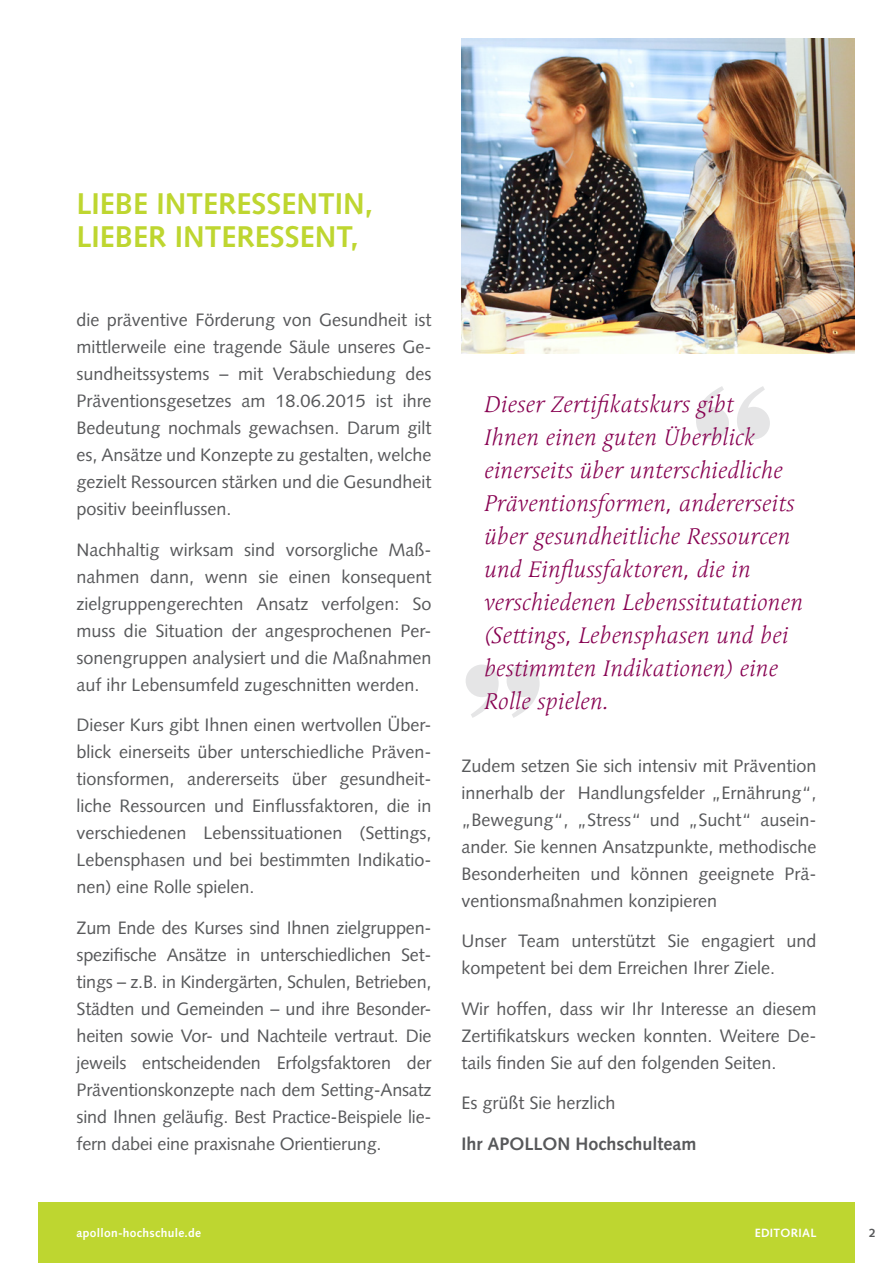
<style>
.page{position:relative;width:893px;height:1263px;background:#fff}
.page>*{position:absolute;margin:0;border:0;box-sizing:border-box;transform-origin:0 0}
.t1{font:700 30px/33px "Syntax LT Std";color:#bed630}
.t2{font:italic 300 22.5px/33px "Linotype Syntax Serif Std";letter-spacing:.01em;color:#870151}
.t3{font:18px/27px "Syntax LT Std";color:#57585a;text-align:justify}
.t4{font:700 18px "Syntax LT Std";color:#57585a}
.t5{font:700 12px "Syntax LT Std";letter-spacing:.025em;color:#fff}
.t6{font:700 12px "Syntax LT Std";color:#57585a}
</style>
<div class="page">
<div style="left:38px;top:1202px;width:817px;height:61px;background:#bed630"></div>
<img style="left:461px;top:38px;width:394px;height:315px">
<svg style="left:696px;top:386px;width:33px;height:53px"></svg>
<svg style="left:737px;top:386px;width:33px;height:53px"></svg>
<svg style="left:507px;top:664px;width:33px;height:54px"></svg>
<svg style="left:466px;top:664px;width:33px;height:54px"></svg>
<h1 class="t1" style="left:77px;top:187px;width:298px">LIEBE INTERESSENTIN,<br>LIEBER INTERESSENT,</h1>
<p class="t3" style="left:77px;top:307px;width:357px">die präventive Förderung von Gesundheit ist mittlerweile eine tragende Säule unseres Ge&shy;sundheitssystems – mit Verabschiedung des Präventionsgesetzes am 18.06.2015 ist ihre Bedeutung nochmals gewachsen. Darum gilt es, Ansätze und Konzepte zu gestalten, welche gezielt Ressourcen stärken und die Gesundheit positiv beeinflussen.</p>
<p class="t3" style="left:77px;top:536px;width:357px">Nachhaltig wirksam sind vorsorgliche Maß&shy;nahmen dann, wenn sie einen konsequent zielgruppengerechten Ansatz verfolgen: So muss die Situation der angesprochenen Per&shy;sonengruppen analysiert und die Maßnahmen auf ihr Lebensumfeld zugeschnitten werden.</p>
<p class="t3" style="left:77px;top:712px;width:357px">Dieser Kurs gibt Ihnen einen wertvollen Über&shy;blick einerseits über unterschiedliche Präven&shy;tionsformen, andererseits über gesundheit&shy;liche Ressourcen und Einflussfaktoren, die in verschiedenen Lebenssituationen (Settings, Lebensphasen und bei bestimmten Indikatio&shy;nen) eine Rolle spielen.</p>
<p class="t3" style="left:77px;top:914px;width:357px">Zum Ende des Kurses sind Ihnen zielgruppen&shy;spezifische Ansätze in unterschiedlichen Set&shy;tings – z.B. in Kindergärten, Schulen, Betrieben, Städten und Gemeinden – und ihre Besonder&shy;heiten sowie Vor- und Nachteile vertraut. Die jeweils entscheidenden Erfolgsfaktoren der Präventionskonzepte nach dem Setting-Ansatz sind Ihnen geläufig. Best Practice-Beispiele lie&shy;fern dabei eine praxisnahe Orientierung.</p>
<p class="t2" style="left:485px;top:388px;width:320px">Dieser Zertifikatskurs gibt<br>Ihnen einen guten Überblick einerseits über unterschiedliche<br>Präventionsformen, andererseits über gesundheitliche Ressourcen und Einflussfaktoren, die in verschiedenen Lebenssitutationen (Settings, Lebensphasen und bei bestimmten Indikationen) eine<br>Rolle spielen.</p>
<p class="t3" style="left:461px;top:752px;width:357px">Zudem setzen Sie sich intensiv mit Prävention innerhalb der Handlungsfelder „Ernährung“, „Bewegung“, „Stress“ und „Sucht“ ausein&shy;ander. Sie kennen Ansatzpunkte, methodische Besonderheiten und können geeignete Prä&shy;ventionsmaßnahmen konzipieren</p>
<p class="t3" style="left:461px;top:928px;width:357px">Unser Team unterstützt Sie engagiert und kompetent bei dem Erreichen Ihrer Ziele.</p>
<p class="t3" style="left:461px;top:995px;width:357px">Wir hoffen, dass wir Ihr Interesse an diesem Zertifikatskurs wecken konnten. Weitere De&shy;tails finden Sie auf den folgenden Seiten.</p>
<p class="t3" style="left:461px;top:1090px;width:156px">Es grüßt Sie herzlich</p>
<p class="t4" style="left:461px;top:1133px;width:236px">IHR APOLLON HOCHSCHULTEAM</p>
<p class="t5" style="left:77px;top:1226px;width:126px">APOLLON-HOCHSCHULE.DE</p>
<p class="t5" style="left:755px;top:1226px;width:61px">EDITORIAL</p>
<p class="t6" style="left:869px;top:1226px;width:8px">2</p>
</div>
